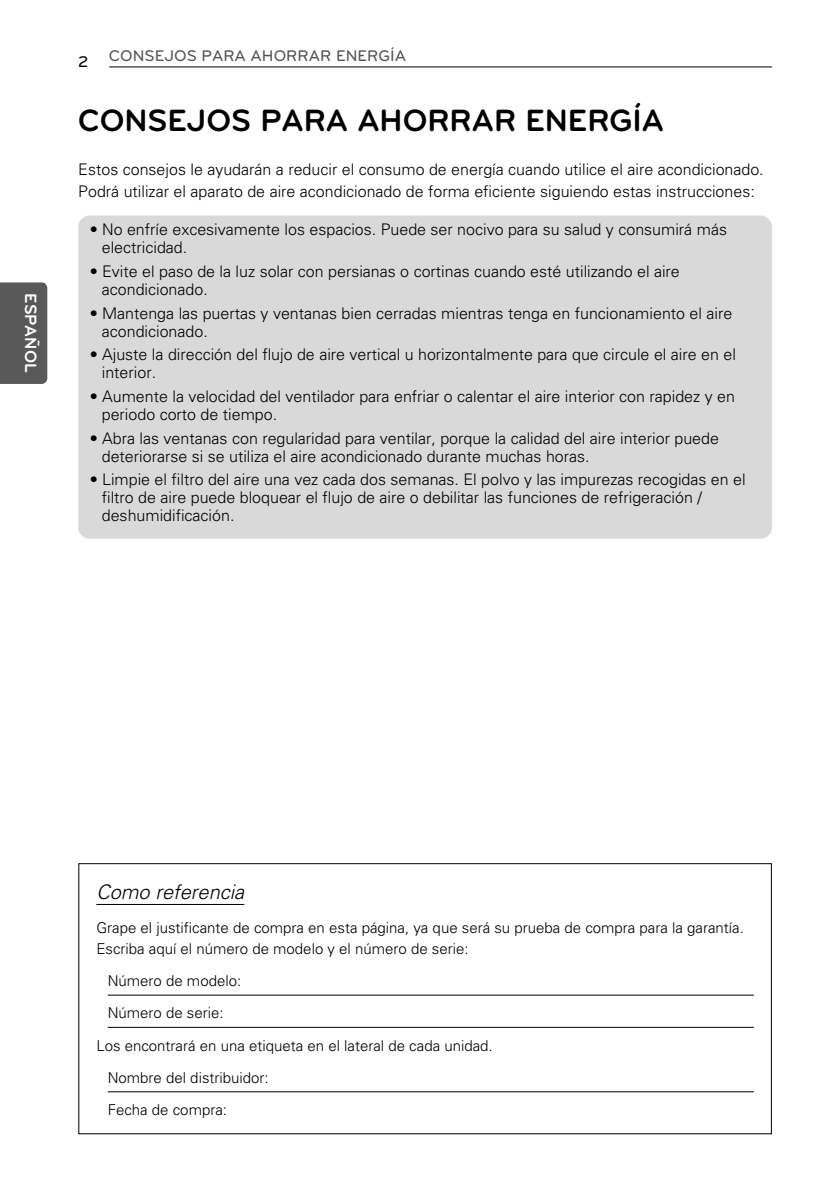
<style>
.page{position:relative;width:840px;height:1191px;background:#fff}
.page>*{position:absolute;margin:0;border:0;box-sizing:border-box;transform-origin:0 0}
.t1{font:700 32px "Bryant LG";color:#000}
.t2{font:italic 300 20px "Univers";color:#000}
.t3{font:700 17px "Bryant LG";color:#fff}
.t4{font:300 16px/18px "Univers";color:#000}
.t5{font:500 16px "Bryant LG";color:#575757}
.t6{font:500 16px "Bryant LG";color:#000}
.t7{font:300 15px/20.8px "Univers";color:#000}
</style>
<div class="page">
<hr style="left:109px;top:67px;width:662px;height:1px;background:#000">
<div style="left:0;top:282px;width:47px;height:102px;background:#595959"></div>
<div style="left:19px;top:284px;width:26px;height:98px;background:#595959"></div>
<div style="left:78px;top:215px;width:693px;height:324px;background:#d9d9d9;border-radius:11px"></div>
<div style="left:78px;top:863px;width:693px;height:271px;border:1px solid #000"></div>
<hr style="left:96px;top:904px;width:148px;height:1px;background:#000">
<hr style="left:108px;top:994px;width:645px;height:1px;background:#000">
<hr style="left:108px;top:1027px;width:645px;height:1px;background:#000">
<hr style="left:108px;top:1091px;width:645px;height:1px;background:#000">
<p class="t3" style="left:36px;top:293px;width:80px;rotate:90deg">ESPAÑOL</p>
<p class="t6" style="left:78px;top:52px;width:12px">2</p>
<p class="t5" style="left:109px;top:47px;width:298px">CONSEJOS PARA AHORRAR ENERGÍA</p>
<p class="t1" style="left:78px;top:109px;width:587px">CONSEJOS PARA AHORRAR ENERGÍA</p>
<p class="t4" style="left:78px;top:159px;width:686px;line-height:22.2px">Estos consejos le ayudarán a reducir el consumo de energía cuando utilice el aire acondicionado.<br>Podrá utilizar el aparato de aire acondicionado de forma eficiente siguiendo estas instrucciones:</p>
<p class="t4" style="left:102px;top:222px;width:626px;text-indent:-12px">• No enfríe excesivamente los espacios. Puede ser nocivo para su salud y consumirá más electricidad.</p>
<p class="t4" style="left:102px;top:264px;width:579px;text-indent:-12px">• Evite el paso de la luz solar con persianas o cortinas cuando esté utilizando el aire acondicionado.</p>
<p class="t4" style="left:102px;top:305px;width:631px;text-indent:-12px">• Mantenga las puertas y ventanas bien cerradas mientras tenga en funcionamiento el aire acondicionado.</p>
<p class="t4" style="left:102px;top:347px;width:635px;text-indent:-12px">• Ajuste la dirección del flujo de aire vertical u horizontalmente para que circule el aire en el interior.</p>
<p class="t4" style="left:102px;top:389px;width:634px;text-indent:-12px">• Aumente la velocidad del ventilador para enfriar o calentar el aire interior con rapidez y en periodo corto de tiempo.</p>
<p class="t4" style="left:102px;top:430px;width:618px;text-indent:-12px">• Abra las ventanas con regularidad para ventilar, porque la calidad del aire interior puede deteriorarse si se utiliza el aire acondicionado durante muchas horas.</p>
<p class="t4" style="left:102px;top:472px;width:645px;text-indent:-12px">• Limpie el filtro del aire una vez cada dos semanas. El polvo y las impurezas recogidas en el filtro de aire puede bloquear el flujo de aire o debilitar las funciones de refrigeración / deshumidificación.</p>
<p class="t2" style="left:96px;top:884px;width:153px">Como referencia</p>
<p class="t7" style="left:96px;top:918px;width:648px">Grape el justificante de compra en esta página, ya que será su prueba de compra para la garantía.<br>Escriba aquí el número de modelo y el número de serie:</p>
<p class="t7" style="left:108px;top:971px;width:135px">Número de modelo:</p>
<p class="t7" style="left:108px;top:1004px;width:117px">Número de serie:</p>
<p class="t7" style="left:96px;top:1036px;width:397px">Los encontrará en una etiqueta en el lateral de cada unidad.</p>
<p class="t7" style="left:108px;top:1068px;width:162px">Nombre del distribuidor:</p>
<p class="t7" style="left:108px;top:1100px;width:121px">Fecha de compra:</p>
</div>
